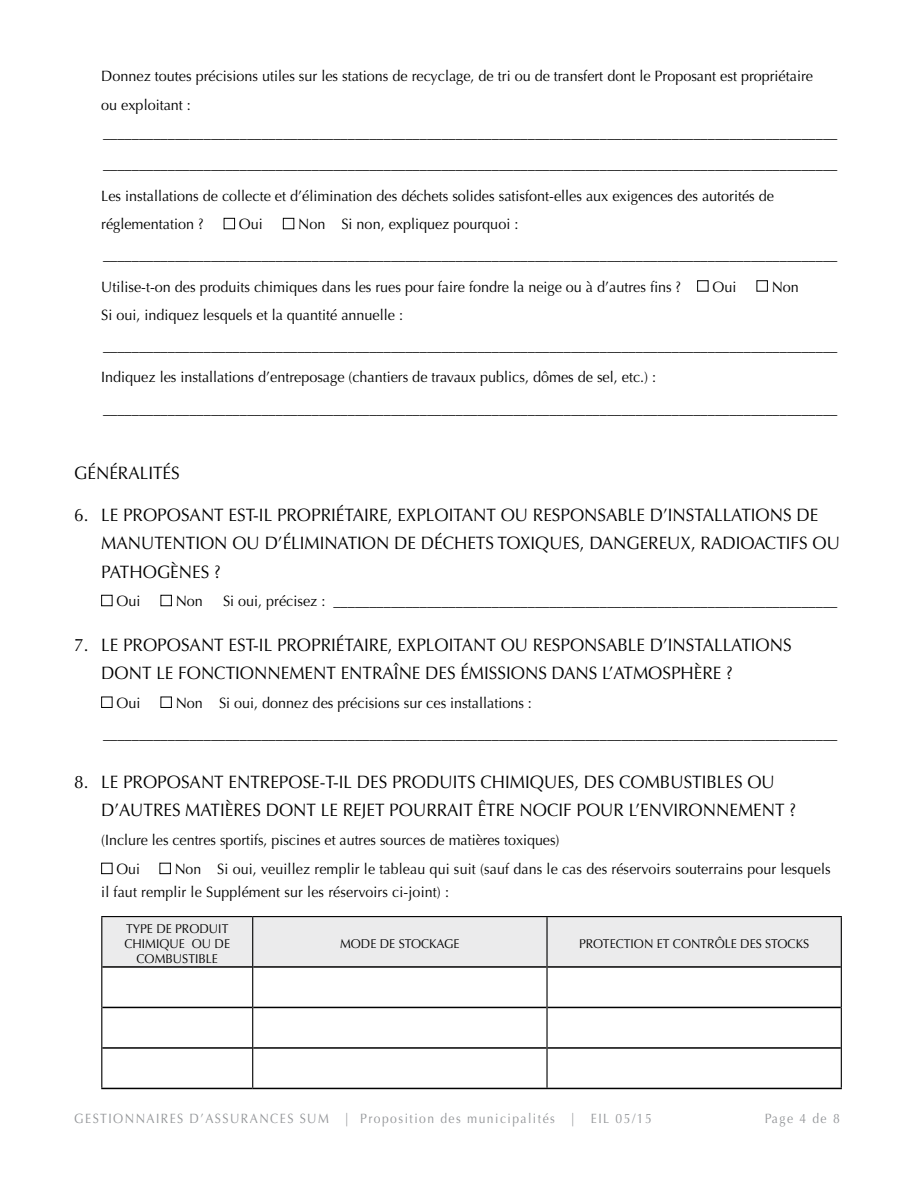
<style>
.page{position:relative;width:918px;height:1188px;background:#fff}
.page>*{position:absolute;margin:0;border:0;box-sizing:border-box;transform-origin:0 0}
.t1{font:18px/28.5px "Optima";color:#000;scale:.95 1}
.t2{font:15px/31.2px "Optima";color:#000;scale:.96 1}
.t3{font:15px/22.5px "Optima";color:#000;scale:.94 1}
.t4{font:15px/29.2px "Optima";color:#000;scale:.95 1}
.t5{font:13.5px "Optima";letter-spacing:.12em;color:#939598;scale:.9 1}
.t6{font:12.75px/15px "Optima";color:#000;text-align:center;scale:.95 1}
</style>
<div class="page">
<div style="left:224px;top:218px;width:11px;height:11px;border:1px solid #000"></div>
<div style="left:283px;top:218px;width:11px;height:11px;border:1px solid #000"></div>
<div style="left:697px;top:280px;width:11px;height:12px;border:1px solid #000"></div>
<div style="left:757px;top:280px;width:11px;height:12px;border:1px solid #000"></div>
<div style="left:101px;top:595px;width:11px;height:11px;border:1px solid #000"></div>
<div style="left:161px;top:595px;width:11px;height:11px;border:1px solid #000"></div>
<div style="left:101px;top:697px;width:11px;height:11px;border:1px solid #000"></div>
<div style="left:161px;top:697px;width:11px;height:11px;border:1px solid #000"></div>
<div style="left:101px;top:863px;width:11px;height:11px;border:1px solid #000"></div>
<div style="left:160px;top:863px;width:11px;height:11px;border:1px solid #000"></div>
<div style="left:102px;top:917px;width:739px;height:49px;background:#ebebec"></div>
<hr style="left:102px;top:966px;width:150px;height:2px;background:#000">
<hr style="left:253px;top:966px;width:293px;height:2px;background:#000">
<hr style="left:548px;top:966px;width:293px;height:2px;background:#000">
<hr style="left:102px;top:1007px;width:150px;height:1px;background:#000">
<hr style="left:253px;top:1007px;width:293px;height:1px;background:#000">
<hr style="left:548px;top:1007px;width:293px;height:1px;background:#000">
<hr style="left:102px;top:1047px;width:150px;height:2px;background:#000">
<hr style="left:253px;top:1047px;width:293px;height:2px;background:#000">
<hr style="left:548px;top:1047px;width:293px;height:2px;background:#000">
<hr style="left:101px;top:1088px;width:152px;height:1px;background:#000">
<hr style="left:253px;top:1088px;width:294px;height:1px;background:#000">
<hr style="left:547px;top:1088px;width:295px;height:1px;background:#000">
<hr style="left:101px;top:916px;width:152px;height:1px;background:#000">
<hr style="left:101px;top:917px;width:1px;height:50px;background:#000">
<hr style="left:253px;top:916px;width:294px;height:1px;background:#000">
<hr style="left:252px;top:917px;width:1px;height:50px;background:#000">
<hr style="left:547px;top:916px;width:295px;height:1px;background:#000">
<hr style="left:546px;top:917px;width:2px;height:50px;background:#000">
<hr style="left:841px;top:917px;width:1px;height:50px;background:#000">
<hr style="left:101px;top:967px;width:1px;height:40px;background:#000">
<hr style="left:252px;top:967px;width:1px;height:40px;background:#000">
<hr style="left:546px;top:967px;width:2px;height:40px;background:#000">
<hr style="left:841px;top:967px;width:1px;height:40px;background:#000">
<hr style="left:101px;top:1007px;width:1px;height:41px;background:#000">
<hr style="left:252px;top:1007px;width:1px;height:41px;background:#000">
<hr style="left:546px;top:1007px;width:2px;height:41px;background:#000">
<hr style="left:841px;top:1007px;width:1px;height:41px;background:#000">
<hr style="left:101px;top:1048px;width:1px;height:40px;background:#000">
<hr style="left:252px;top:1048px;width:1px;height:40px;background:#000">
<hr style="left:546px;top:1048px;width:2px;height:40px;background:#000">
<hr style="left:841px;top:1048px;width:1px;height:40px;background:#000">
<p class="t2" style="left:101px;top:62px;width:768px;line-height:28.5px">Donnez toutes précisions utiles sur les stations de recyclage, de tri ou de transfert dont le Proposant est propriétaire<br>ou exploitant : ______________________________________________________________________________________________________</p>
<p class="t2" style="left:101px;top:149px;width:768px">______________________________________________________________________________________________________<br>Les installations de collecte et d’élimination des déchets solides satisfont-elles aux exigences des autorités de</p>
<p class="t2" style="left:101px;top:209px;width:108px">réglementation ?</p>
<p class="t2" style="left:239px;top:209px;width:27px">Oui</p>
<p class="t2" style="left:101px;top:209px;width:768px;text-indent:197px">Non Si non, expliquez pourquoi : ______________________________________________________________________________________________________<br>Utilise-t-on des produits chimiques dans les rues pour faire fondre la neige ou à d’autres fins ?</p>
<p class="t2" style="left:713px;top:271px;width:27px">Oui</p>
<p class="t2" style="left:772px;top:271px;width:30px">Non</p>
<p class="t2" style="left:101px;top:300px;width:768px">Si oui, indiquez lesquels et la quantité annuelle : ______________________________________________________________________________________________________ Indiquez les installations d’entreposage (chantiers de travaux publics, dômes de sel, etc.) : ______________________________________________________________________________________________________</p>
<p class="t1" style="left:74px;top:459px;width:113px">GÉNÉRALITÉS</p>
<p class="t1" style="left:101px;top:501px;width:779px;text-indent:-27px">6. LE PROPOSANT EST-IL PROPRIÉTAIRE, EXPLOITANT OU RESPONSABLE D’INSTALLATIONS DE<br>MANUTENTION OU D’ÉLIMINATION DE DÉCHETS TOXIQUES, DANGEREUX, RADIOACTIFS OU<br>PATHOGÈNES ?</p>
<p class="t2" style="left:117px;top:586px;width:27px">Oui</p>
<p class="t2" style="left:176px;top:586px;width:30px">Non</p>
<p class="t2" style="left:223px;top:586px;width:642px">Si oui, précisez : ______________________________________________________________________</p>
<p class="t1" style="left:101px;top:631px;width:728px;text-indent:-27px">7. LE PROPOSANT EST-IL PROPRIÉTAIRE, EXPLOITANT OU RESPONSABLE D’INSTALLATIONS<br>DONT LE FONCTIONNEMENT ENTRAÎNE DES ÉMISSIONS DANS L’ATMOSPHÈRE ?</p>
<p class="t2" style="left:117px;top:687px;width:27px">Oui</p>
<p class="t2" style="left:103px;top:687px;width:766px;text-indent:73px">Non Si oui, donnez des précisions sur ces installations : ______________________________________________________________________________________________________</p>
<p class="t1" style="left:101px;top:768px;width:733px;text-indent:-27px">8. LE PROPOSANT ENTREPOSE-T-IL DES PRODUITS CHIMIQUES, DES COMBUSTIBLES OU<br>D’AUTRES MATIÈRES DONT LE REJET POURRAIT ÊTRE NOCIF POUR L’ENVIRONNEMENT ?</p>
<p class="t4" style="left:116px;top:825px;width:468px;text-indent:-15px">(Inclure les centres sportifs, piscines et autres sources de matières toxiques)<br>Oui</p>
<p class="t3" style="left:101px;top:858px;width:777px;text-indent:73px">Non Si oui, veuillez remplir le tableau qui suit (sauf dans le cas des réservoirs souterrains pour lesquels il faut remplir le Supplément sur les réservoirs ci-joint) :</p>
<p class="t6" style="left:124px;top:921px;width:113px">TYPE DE PRODUIT<br>CHIMIQUE OU DE<br>COMBUSTIBLE</p>
<p class="t6" style="left:340px;top:936px;width:127px">MODE DE STOCKAGE</p>
<p class="t6" style="left:579px;top:936px;width:244px">PROTECTION ET CONTRÔLE DES STOCKS</p>
<p class="t5" style="left:74px;top:1111px;width:643px">GESTIONNAIRES D’ASSURANCES SUM | Proposition des municipalités | EIL 05/15</p>
<p class="t5" style="left:765px;top:1111px;width:85px">Page 4 de 8</p>
</div>
